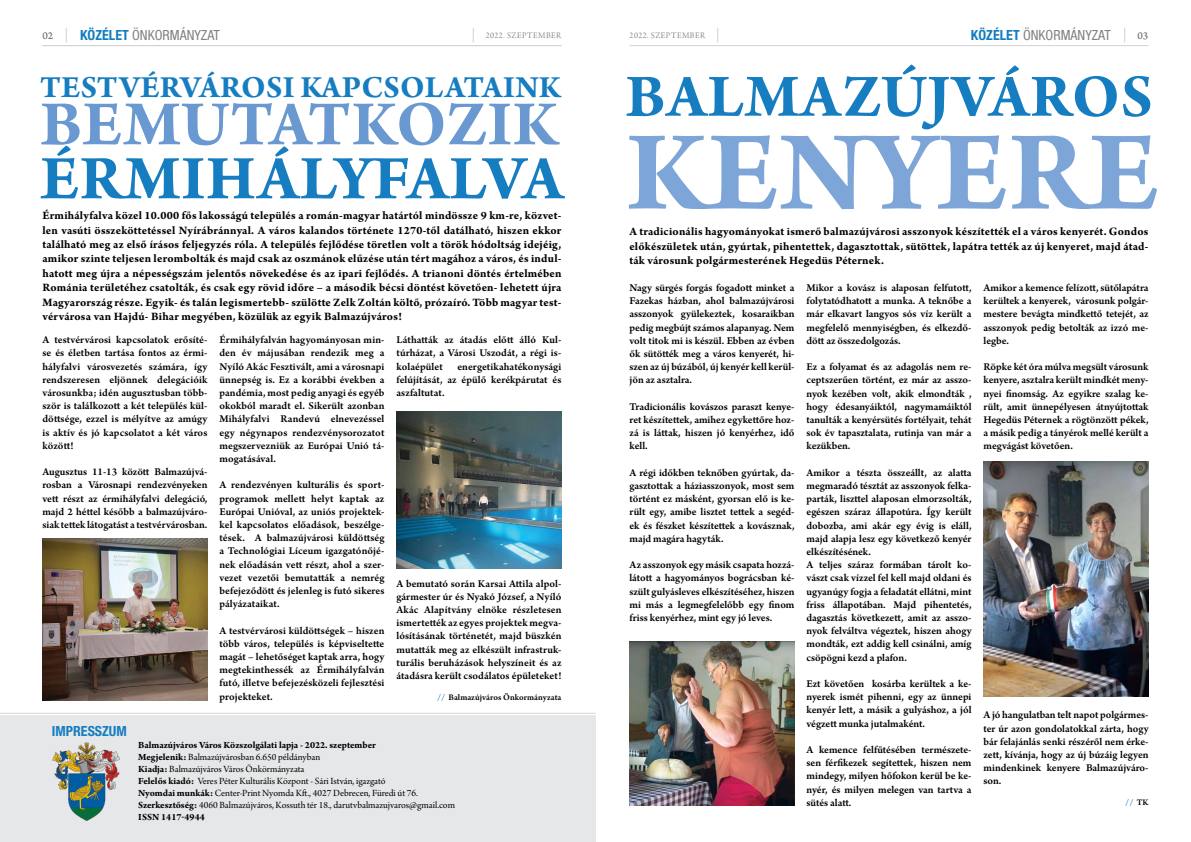
<style>
.page{position:relative;width:1191px;height:842px;background:#fff}
.page>*{position:absolute;margin:0;border:0;box-sizing:border-box;transform-origin:0 0}
.t1{font:700 119.9px "Arno Pro";letter-spacing:.01em;color:#7ea5d7}
.t2{font:700 67px "Arno Pro";letter-spacing:.01em;color:#6999d0}
.t3{font:700 66px "Arno Pro";letter-spacing:.01em;color:#167dc1}
.t4{font:700 63.9px "Arno Pro";letter-spacing:.015em;color:#167dc1}
.t5{font:700 32.5px "Arno Pro";letter-spacing:.01em;color:#167dc1}
.t6{font:condensed 14px "Helvetica Neue LT Pro";color:#808285}
.t7{font:700 condensed 14px "Helvetica Neue LT Pro";color:#167dc1}
.t8{font:700 12px/14.4px "Arno Pro";letter-spacing:.01em;color:#000;text-align:justify}
.t9{font:600 11px/13.2px "Arno Pro";letter-spacing:-.005em;color:#000;text-align:justify}
.t10{font:11px "Arno Pro Caption";color:#6d6e71}
.t11{font:10px/12px "Arno Pro Subhead";letter-spacing:-.005em;color:#000}
.t12{font:700 10px "Arno Pro";color:#000}
.t13{font:9px "Arno Pro Light Display";letter-spacing:.06em;color:#6d6e71}
.t14{font:600 9px "Arno Pro";letter-spacing:.005em;color:#000}
.t15{font:700 9px "Arno Pro";color:#167dc1}
.s1{font-weight:700;color:#167dc1}
.s2{font-family:"Arno Pro";font-weight:700}
.s3{font-weight:600;color:#000}
</style>
<div class="page">
<div style="left:0;top:716px;width:595px;height:126px;background:#e6e7e8"></div>
<hr style="left:43px;top:45px;width:518px;height:1px;background:#d1d3d4">
<hr style="left:0;top:713px;width:595px;height:1px;background:#d1d3d4">
<hr style="left:629px;top:45px;width:519px;height:1px;background:#d1d3d4">
<svg style="left:66px;top:28px;width:1px;height:14px"></svg>
<svg style="left:717px;top:28px;width:1px;height:14px"></svg>
<svg style="left:473px;top:28px;width:1px;height:14px"></svg>
<svg style="left:1124px;top:28px;width:1px;height:14px"></svg>
<img style="left:52px;top:742px;width:68px;height:78px">
<img style="left:43px;top:539px;width:164px;height:162px">
<img style="left:396px;top:411px;width:165px;height:157px">
<img style="left:629px;top:642px;width:165px;height:164px">
<img style="left:984px;top:461px;width:164px;height:235px">
<p class="t10" style="left:42px;top:29px;width:12px">02</p>
<p class="t7" style="left:80px;top:26px;width:23px">KÖZÉLE</p>
<p class="t6" style="left:122px;top:27px;width:99px"><span class="s1">T</span> ÖNKORMÁNYZAT</p>
<p class="t13" style="left:486px;top:30px;width:77px">2022. SZEPTEMBER</p>
<p class="t13" style="left:629px;top:30px;width:77px">2022. SZEPTEMBER</p>
<p class="t7" style="left:971px;top:26px;width:23px">KÖZÉLE</p>
<p class="t6" style="left:1013px;top:27px;width:99px"><span class="s1">T</span> ÖNKORMÁNYZAT</p>
<p class="t10" style="left:1137px;top:29px;width:12px">03</p>
<h3 class="t5" style="left:40px;top:69px;width:522px">Testvérvárosi kapcsolataink</h3>
<h2 class="t2" style="left:40px;top:85px;width:519px">bemutatkozik</h2>
<h3 class="t3" style="left:40px;top:140px;width:524px">Érmihályfalva</h3>
<p class="t8" style="left:42px;top:209px;width:520px">Érmihályfalva közel 10.000 fős lakosságú település a román-magyar határtól mindössze 9 km-re, közvet&shy;len vasúti összeköttetéssel Nyírábránnyal. A város kalandos története 1270-től datálható, hiszen ekkor található meg az első írásos feljegyzés róla. A település fejlődése töretlen volt a török hódoltság idejéig, amikor szinte teljesen lerombolták és majd csak az oszmánok elűzése után tért magához a város, és indul&shy;hatott meg újra a népességszám jelentős növekedése és az ipari fejlődés. A trianoni döntés értelmében Románia területéhez csatolták, és csak egy rövid időre – a második bécsi döntést követően- lehetett újra Magyarország része. Egyik- és talán legismertebb- szülötte Zelk Zoltán költő, prózaíró. Több magyar test&shy;vérvárosa van Hajdú- Bihar megyében, közülük az egyik Balmazújváros!</p>
<p class="t9" style="left:42px;top:334px;width:166px">A testvérvárosi kapcsolatok erősíté&shy;se és életben tartása fontos az érmi&shy;hályfalvi városvezetés számára, így rendszeresen eljönnek delegációik városunkba; idén augusztusban több&shy;ször is találkozott a két település kül&shy;döttsége, ezzel is mélyítve az amúgy is aktív és jó kapcsolatot a két város között!</p>
<p class="t9" style="left:42px;top:466px;width:166px">Augusztus 11-13 között Balmazújvá&shy;rosban a Városnapi rendezvényeken vett részt az érmihályfalvi delegáció, majd 2 héttel később a balmazújváro&shy;siak tettek látogatást a testvérvárosban.</p>
<p class="t7" style="left:52px;top:722px;width:30px">IMPRESSZ</p>
<p class="t7" style="left:109px;top:722px;width:18px">UM</p>
<p class="t9" style="left:219px;top:334px;width:166px">Érmihályfalván hagyományosan min&shy;den év májusában rendezik meg a Nyíló Akác Fesztivált, ami a városnapi ünnepség is. Ez a korábbi években a pandémia, most pedig anyagi és egyéb okokból maradt el. Sikerült azonban Mihályfalvi Randevú elnevezéssel egy négynapos rendezvénysorozatot megszervezniük az Európai Unió tá&shy;mogatásával.</p>
<p class="t9" style="left:219px;top:479px;width:166px">A rendezvényen kulturális és sport&shy;programok mellett helyt kaptak az Európai Unióval, az uniós projektek&shy;kel kapcsolatos előadások, beszélge&shy;tések. A balmazújvárosi küldöttség a Technológiai Líceum igazgatónőjé&shy;nek előadásán vett részt, ahol a szer&shy;vezet vezetői bemutatták a nemrég befejeződött és jelenleg is futó sikeres pályázataikat.</p>
<p class="t9" style="left:219px;top:624px;width:166px">A testvérvárosi küldöttségek – hiszen több város, település is képviseltette magát – lehetőséget kaptak arra, hogy megtekinthessék az Érmihályfalván futó, illetve befejezésközeli fejlesztési projekteket.</p>
<p class="t9" style="left:396px;top:334px;width:166px">Láthatták az átadás előtt álló Kul&shy;túrházat, a Városi Uszodát, a régi is&shy;kolaépület</p>
<p class="t9" style="left:396px;top:360px;width:166px;text-indent:61px">energetikahatékonysági felújítását, az épülő kerékpárutat és aszfaltutat.</p>
<p class="t9" style="left:396px;top:577px;width:166px">A bemutató során Karsai Attila alpol&shy;gármester úr és Nyakó József, a Nyíló Akác Alapítvány elnöke részletesen ismertették az egyes projektek megva&shy;lósításának történetét, majd büszkén mutatták meg az elkészült infrastruk&shy;turális beruházások helyszíneit és az átadásra került csodálatos épületeket!</p>
<p class="t14" style="left:437px;top:692px;width:126px"><span class="s1">//</span> Balmazújváros Önkormányzata</p>
<p class="t12" style="left:138px;top:739px;width:239px">Balmazújváros Város Közszolgálati lapja - 2022. szeptember</p>
<p class="t11" style="left:138px;top:752px;width:318px"><span class="s2">Megjelenik:</span> Balmazújvárosban 6.650 példányban<br><span class="s2">Kiadja:</span> Balmazújváros Város Önkörmányzata<br><span class="s2">Felelős kiadó:</span> Veres Péter Kulturális Központ - Sári István, igazgató<br><span class="s2">Nyomdai munkák:</span> Center-Print Nyomda Kft., 4027 Debrecen, Füredi út 76.<br><span class="s2">Szerkesztőség:</span> 4060 Balmazújváros, Kossuth tér 18., darutvbalmazujvaros@gmail.com</p>
<p class="t12" style="left:138px;top:811px;width:7px">ISSN</p>
<p class="t12" style="left:161px;top:811px;width:45px">1417-4944</p>
<h3 class="t4" style="left:625px;top:59px;width:528px">Balmazújváros</h3>
<h1 class="t1" style="left:626px;top:103px;width:534px">kenyere</h1>
<p class="t8" style="left:629px;top:225px;width:520px">A tradicionális hagyományokat ismerő balmazújvárosi asszonyok készítették el a város kenyerét. Gondos előkészületek után, gyúrtak, pihentettek, dagasztottak, sütöttek, lapátra tették az új kenyeret, majd átad&shy;ták városunk polgármesterének Hegedüs Péternek.</p>
<p class="t9" style="left:629px;top:282px;width:166px">Nagy sürgés forgás fogadott minket a Fazekas házban, ahol balmazújvárosi asszonyok gyülekeztek, kosaraikban pedig megbújt számos alapanyag. Nem volt titok mi is készül. Ebben az évben ők sütötték meg a város kenyerét, hi&shy;szen az új búzából, új kenyér kell kerül&shy;jön az asztalra.</p>
<p class="t9" style="left:629px;top:400px;width:166px">Tradicionális kovászos paraszt kenye&shy;ret készítettek, amihez egykettőre hoz&shy;zá is láttak, hiszen jó kenyérhez, idő kell.</p>
<p class="t9" style="left:629px;top:466px;width:166px">A régi időkben teknőben gyúrtak, da&shy;gasztottak a háziasszonyok, most sem történt ez másként, gyorsan elő is ke&shy;rült egy, amibe lisztet tettek a segéd&shy;ek és fészket készítettek a kovásznak, majd magára hagyták.</p>
<p class="t9" style="left:629px;top:559px;width:166px">Az asszonyok egy másik csapata hozzá&shy;látott a hagyományos bográcsban ké&shy;szült gulyásleves elkészítéséhez, hiszen mi más a legmegfelelőbb egy finom friss kenyérhez, mint egy jó leves.</p>
<p class="t9" style="left:806px;top:282px;width:166px">Mikor a kovász is alaposan felfutott, folytatódhatott a munka. A teknőbe a már elkavart langyos sós víz került a megfelelő mennyiségben, és elkezdő&shy;dött az összedolgozás.</p>
<p class="t9" style="left:806px;top:361px;width:166px">Ez a folyamat és az adagolás nem re&shy;ceptszerűen történt, ez már az asszo&shy;nyok kezében volt, akik elmondták , hogy édesanyáiktól, nagymamáiktól tanulták a kenyérsütés fortélyait, tehát sok év tapasztalata, rutinja van már a kezükben.</p>
<p class="t9" style="left:806px;top:466px;width:166px;text-align:left">Amikor a tészta összeállt, az alatta megmaradó tésztát az asszonyok felka&shy;parták, liszttel alaposan elmorzsolták, egészen száraz állapotúra. Így került dobozba, ami akár egy évig is eláll, majd alapja lesz egy következő kenyér elkészítésének.<br>A teljes száraz formában tárolt ko&shy;vászt csak vízzel fel kell majd oldani és ugyanúgy fogja a feladatát ellátni, mint friss állapotában. Majd pihentetés, dagasztás következett, amit az asszo&shy;nyok felváltva végeztek, hiszen ahogy mondták, ezt addig kell csinálni, amíg csöpögni kezd a plafon.</p>
<p class="t9" style="left:806px;top:678px;width:166px">Ezt követően kosárba kerültek a ke&shy;nyerek ismét pihenni, egy az ünnepi kenyér lett, a másik a gulyáshoz, a jól végzett munka jutalmaként.</p>
<p class="t9" style="left:806px;top:744px;width:166px">A kemence felfűtésében természete&shy;sen férfikezek segítettek, hiszen nem mindegy, milyen hőfokon kerül be ke&shy;nyér, és milyen melegen van tartva a sütés alatt.</p>
<p class="t9" style="left:983px;top:282px;width:166px">Amikor a kemence felízott, sütőlapátra kerültek a kenyerek, városunk polgár&shy;mestere bevágta mindkettő tetejét, az asszonyok pedig betolták az izzó me&shy;legbe.</p>
<p class="t9" style="left:983px;top:361px;width:166px">Röpke két óra múlva megsült városunk kenyere, asztalra került mindkét men - nyei finomság. Az egyikre szalag ke&shy;rült, amit ünnepélyesen átnyújtottak Hegedüs Péternek a rögtönzött pékek, a másik pedig a tányérok mellé került a megvágást követően.</p>
<p class="t9" style="left:983px;top:709px;width:166px">A jó hangulatban telt napot polgármes&shy;ter úr azon gondolatokkal zárta, hogy bár felajánlás senki részéről nem érke&shy;zett, kívánja, hogy az új búzáig legyen mindenkinek kenyere Balmazújváro&shy;son.</p>
<p class="t15" style="left:1125px;top:797px;width:25px">// <span class="s3">TK</span></p>
</div>
